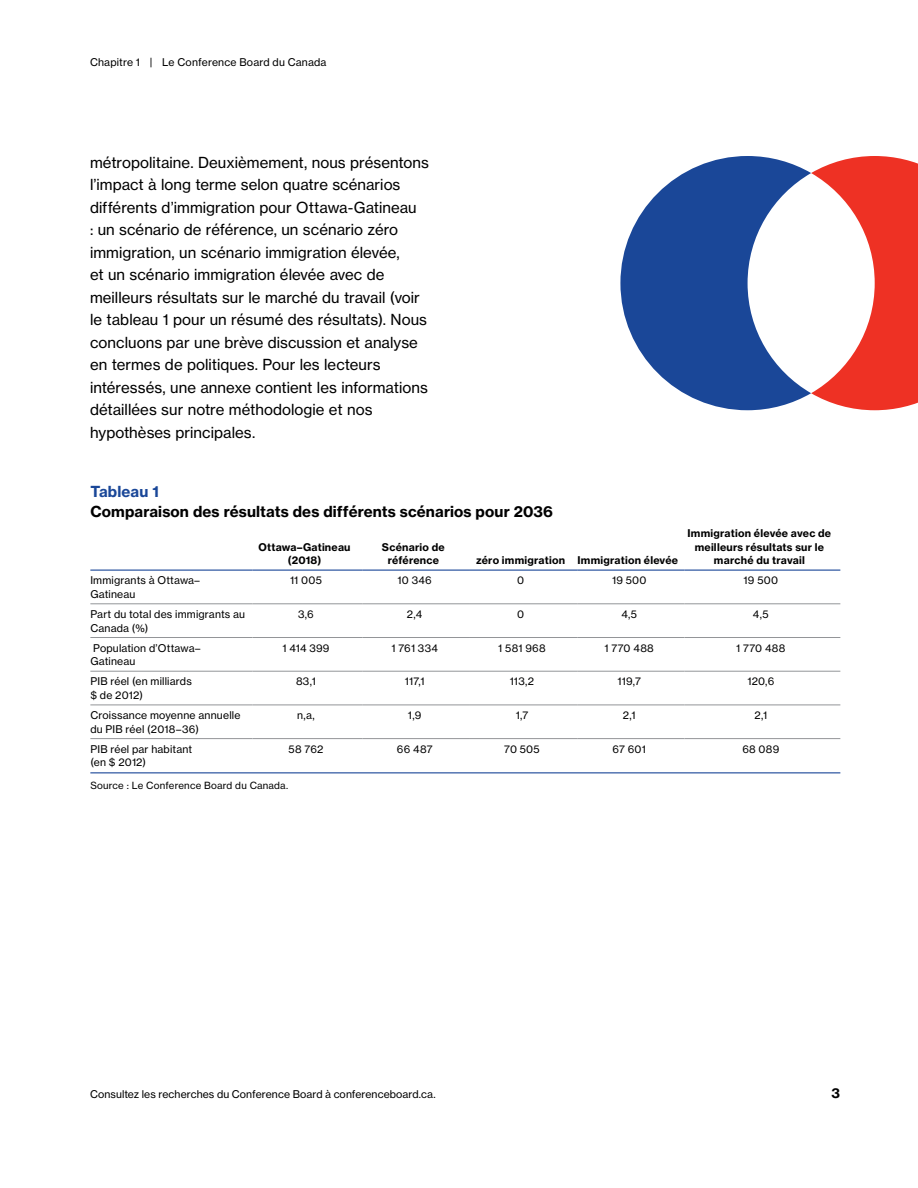
<style>
.page{position:relative;width:918px;height:1188px;background:#fff}
.page>*{position:absolute;margin:0;border:0;box-sizing:border-box;transform-origin:0 0}
.t1{font:15px/22.5px "N Haas Grotesk TX Pro 55 Rg";letter-spacing:.005em;color:#000}
.t2{font:15px "N Haas Grotesk TX Pro 75 Bd";letter-spacing:.01em;color:#000}
.t3{font:15px "N Haas Grotesk TX Pro 75 Bd";letter-spacing:.01em;color:#1a4798}
.t4{font:13.5px "N Haas Grotesk TX Pro 75 Bd";color:#000}
.t5{font:10.5px/13.5px "N Haas Grotesk TX Pro 55 Rg";letter-spacing:.015em;color:#000}
.t6{font:10.5px/13.5px "N Haas Grotesk TX Pro 75 Bd";letter-spacing:.02em;color:#000;text-align:center}
.t7{font:9.75px "N Haas Grotesk TX Pro 55 Rg";letter-spacing:.02em;color:#000}
</style>
<div class="page">
<hr style="left:90px;top:603px;width:162px;height:1px;background:#939598">
<hr style="left:252px;top:603px;width:111px;height:1px;background:#939598">
<hr style="left:363px;top:603px;width:107px;height:1px;background:#939598">
<hr style="left:470px;top:603px;width:107px;height:1px;background:#939598">
<hr style="left:577px;top:603px;width:107px;height:1px;background:#939598">
<hr style="left:684px;top:603px;width:156px;height:1px;background:#939598">
<hr style="left:90px;top:637px;width:162px;height:1px;background:#939598">
<hr style="left:252px;top:637px;width:111px;height:1px;background:#939598">
<hr style="left:363px;top:637px;width:107px;height:1px;background:#939598">
<hr style="left:470px;top:637px;width:107px;height:1px;background:#939598">
<hr style="left:577px;top:637px;width:107px;height:1px;background:#939598">
<hr style="left:684px;top:637px;width:156px;height:1px;background:#939598">
<hr style="left:90px;top:671px;width:162px;height:1px;background:#939598">
<hr style="left:252px;top:671px;width:111px;height:1px;background:#939598">
<hr style="left:363px;top:671px;width:107px;height:1px;background:#939598">
<hr style="left:470px;top:671px;width:107px;height:1px;background:#939598">
<hr style="left:577px;top:671px;width:107px;height:1px;background:#939598">
<hr style="left:684px;top:671px;width:156px;height:1px;background:#939598">
<hr style="left:90px;top:705px;width:162px;height:1px;background:#939598">
<hr style="left:252px;top:705px;width:111px;height:1px;background:#939598">
<hr style="left:363px;top:705px;width:107px;height:1px;background:#939598">
<hr style="left:470px;top:705px;width:107px;height:1px;background:#939598">
<hr style="left:577px;top:705px;width:107px;height:1px;background:#939598">
<hr style="left:684px;top:705px;width:156px;height:1px;background:#939598">
<hr style="left:90px;top:738px;width:162px;height:1px;background:#939598">
<hr style="left:252px;top:738px;width:111px;height:1px;background:#939598">
<hr style="left:363px;top:738px;width:107px;height:1px;background:#939598">
<hr style="left:470px;top:738px;width:107px;height:1px;background:#939598">
<hr style="left:577px;top:738px;width:107px;height:1px;background:#939598">
<hr style="left:684px;top:738px;width:156px;height:1px;background:#939598">
<hr style="left:90px;top:570px;width:162px;height:1px;background:#1a4798">
<hr style="left:252px;top:570px;width:111px;height:1px;background:#1a4798">
<hr style="left:363px;top:570px;width:107px;height:1px;background:#1a4798">
<hr style="left:470px;top:570px;width:107px;height:1px;background:#1a4798">
<hr style="left:577px;top:570px;width:107px;height:1px;background:#1a4798">
<hr style="left:684px;top:570px;width:156px;height:1px;background:#1a4798">
<hr style="left:90px;top:772px;width:750px;height:1px;background:#1a4798">
<svg style="left:811px;top:156px;width:107px;height:254px"></svg>
<svg style="left:620px;top:156px;width:191px;height:254px;fill:#1a4798"></svg>
<p class="t5" style="left:90px;top:55px;width:238px">Chapitre 1 | Le Conference Board du Canada</p>
<p class="t1" style="left:90px;top:151px;width:341px">métropolitaine. Deuxièmement, nous présentons l’impact à long terme selon quatre scénarios différents d’immigration pour Ottawa-Gatineau<br>: un scénario de référence, un scénario zéro immigration, un scénario immigration élevée,<br>et un scénario immigration élevée avec de meilleurs résultats sur le marché du travail (voir le tableau 1 pour un résumé des résultats). Nous concluons par une brève discussion et analyse en termes de politiques. Pour les lecteurs intéressés, une annexe contient les informations détaillées sur notre méthodologie et nos hypothèses principales.</p>
<p class="t3" style="left:90px;top:482px;width:70px">Tableau 1</p>
<p class="t2" style="left:90px;top:502px;width:464px">Comparaison des résultats des différents scénarios pour 2036</p>
<p class="t6" style="left:259px;top:540px;width:94px">Ottawa–Gatineau (2018)</p>
<p class="t6" style="left:382px;top:540px;width:64px">Scénario de référence</p>
<p class="t6" style="left:476px;top:554px;width:204px">zéro immigration Immigration élevée</p>
<p class="t6" style="left:688px;top:527px;width:145px">Immigration élevée avec de meilleurs résultats sur le marché du travail</p>
<p class="t5" style="left:90px;top:574px;width:111px">Immigrants à Ottawa–<br>Gatineau</p>
<p class="t5" style="left:290px;top:574px;width:33px">11 005</p>
<p class="t5" style="left:398px;top:574px;width:36px">10 346</p>
<p class="t5" style="left:517px;top:574px;width:9px">0</p>
<p class="t5" style="left:612px;top:574px;width:36px">19 500</p>
<p class="t5" style="left:744px;top:574px;width:36px">19 500</p>
<p class="t5" style="left:90px;top:607px;width:156px">Part du total des immigrants au<br>Canada (%)</p>
<p class="t5" style="left:298px;top:607px;width:17px">3,6</p>
<p class="t5" style="left:407px;top:607px;width:17px">2,4</p>
<p class="t5" style="left:517px;top:607px;width:9px">0</p>
<p class="t5" style="left:621px;top:607px;width:17px">4,5</p>
<p class="t5" style="left:753px;top:607px;width:17px">4,5</p>
<p class="t5" style="left:90px;top:641px;width:111px">Population d’Ottawa–<br>Gatineau</p>
<p class="t5" style="left:283px;top:641px;width:48px">1 414 399</p>
<p class="t5" style="left:391px;top:641px;width:48px">1 761 334</p>
<p class="t5" style="left:498px;top:641px;width:49px">1 581 968</p>
<p class="t5" style="left:605px;top:641px;width:51px">1 770 488</p>
<p class="t5" style="left:736px;top:641px;width:51px">1 770 488</p>
<p class="t5" style="left:90px;top:675px;width:103px">PIB réel (en milliards $ de 2012)</p>
<p class="t5" style="left:296px;top:675px;width:21px">83,1</p>
<p class="t5" style="left:405px;top:675px;width:21px">117,1</p>
<p class="t5" style="left:510px;top:675px;width:26px">113,2</p>
<p class="t5" style="left:618px;top:675px;width:25px">119,7</p>
<p class="t5" style="left:747px;top:675px;width:28px">120,6</p>
<p class="t5" style="left:90px;top:709px;width:152px">Croissance moyenne annuelle du PIB réel (2018–36)</p>
<p class="t5" style="left:297px;top:709px;width:19px">n,a,</p>
<p class="t5" style="left:408px;top:709px;width:15px">1,9</p>
<p class="t5" style="left:516px;top:709px;width:14px">1,7</p>
<p class="t5" style="left:623px;top:709px;width:14px">2,1</p>
<p class="t5" style="left:754px;top:709px;width:14px">2,1</p>
<p class="t5" style="left:90px;top:742px;width:103px">PIB réel par habitant (en $ 2012)</p>
<p class="t5" style="left:289px;top:742px;width:36px">58 762</p>
<p class="t5" style="left:397px;top:742px;width:37px">66 487</p>
<p class="t5" style="left:504px;top:742px;width:37px">70 505</p>
<p class="t5" style="left:613px;top:742px;width:35px">67 601</p>
<p class="t5" style="left:742px;top:742px;width:38px">68 089</p>
<p class="t7" style="left:90px;top:780px;width:199px">Source : Le Conference Board du Canada.</p>
<p class="t5" style="left:90px;top:1087px;width:347px">Consultez les recherches du Conference Board à conferenceboard.ca.</p>
<p class="t4" style="left:831px;top:1085px;width:10px">3</p>
</div>
